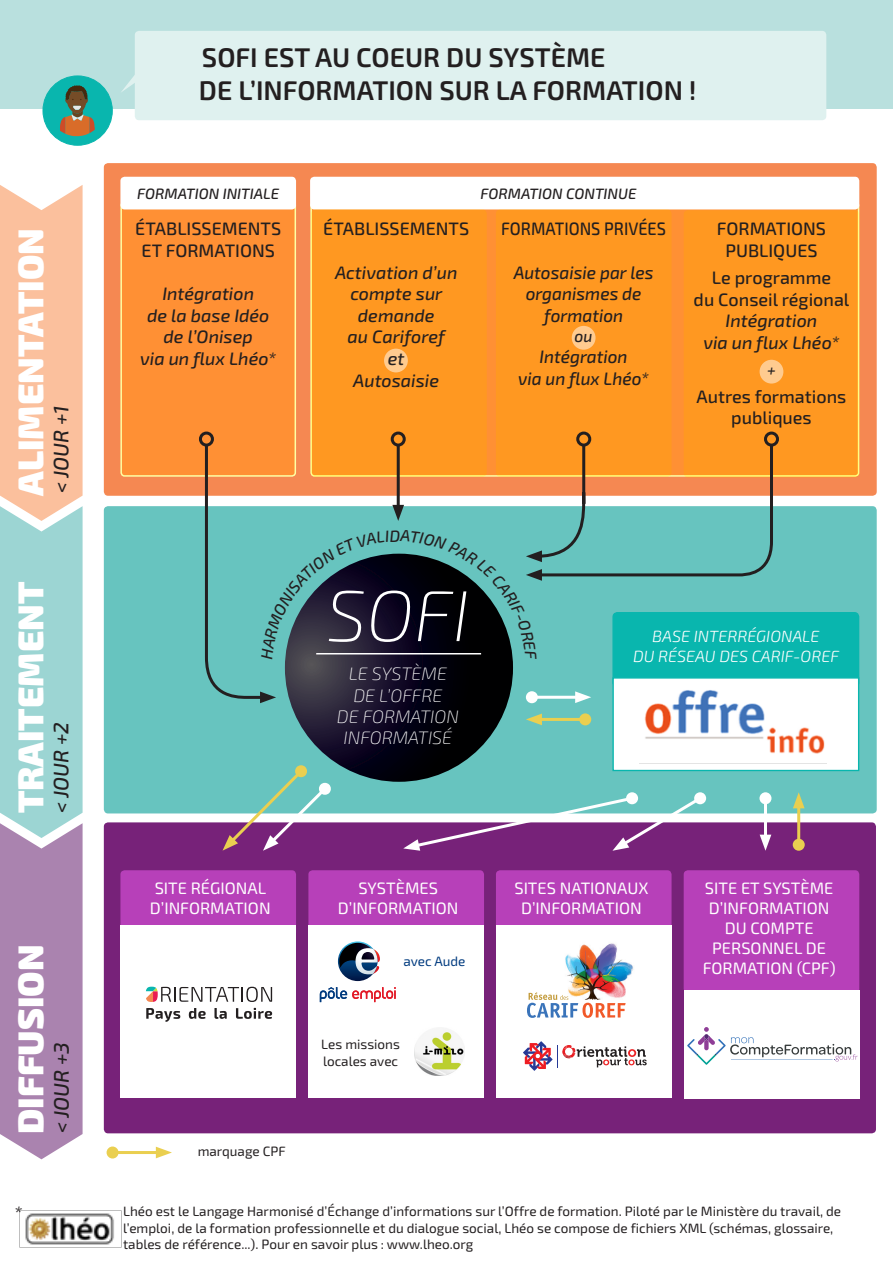
<style>
.page{position:relative;width:893px;height:1263px;background:#fff}
.page>*{position:absolute;margin:0;border:0;box-sizing:border-box;transform-origin:0 0}
.t1{font:italic 200 72px "Exo 2";color:#fff}
.t2{font:900 36px "Exo 2";color:#fff}
.t3{font:600 27px "Exo 2";color:#231f20}
.t4{font:italic 500 21px "Exo 2";color:#231f20}
.t5{font:italic 500 18px/21.6px "Exo 2";color:#231f20;text-align:center}
.t6{font:500 18px/21.6px "Exo 2";color:#231f20;text-align:center}
.t7{font:italic 500 18px/21.6px "Exo 2";color:#231f20;text-align:center;scale:.96 1}
.t8{font:italic 200 18px "Exo 2";color:#fff}
.t9{font:500 18px "Exo 2";color:#231f20;scale:.91 1}
.t10{font:16.5px/19.8px "Exo 2";color:#fff;text-align:center}
.t11{font:italic 500 16.5px "Exo 2";color:#231f20;scale:.96 1}
.t12{font:italic 300 16.2px "Exo 2";color:#fff}
.t13{font:italic 500 15px "Exo 2";color:#231f20}
.t14{font:13.5px/16.2px "Exo 2";color:#231f20}
.t15{font:13.5px "Exo 2";color:#013b7f}
</style>
<div class="page">
<div style="left:0;top:0;width:893px;height:109px;background:#b9e0de"></div>
<div style="left:135px;top:31px;width:691px;height:89px;background:#dff1ef;border-radius:4px"></div>
<img style="left:19px;top:1210px;width:102px;height:37px">
<div style="left:104px;top:822px;width:772px;height:311px;background:#772279;border-radius:4px"></div>
<div style="left:104px;top:163px;width:773px;height:333px;background:#f58852;border-radius:4px"></div>
<div style="left:104px;top:506px;width:773px;height:307px;background:#67c4bf;border-radius:4px"></div>
<div style="left:120px;top:870px;width:176px;height:66px;background:#b740b9;border-radius:4px"></div>
<div style="left:496px;top:870px;width:176px;height:66px;background:#b740b9;border-radius:4px"></div>
<div style="left:613px;top:613px;width:246px;height:74px;background:#09b6ae;border-radius:4px"></div>
<svg style="left:285px;top:554px;width:228px;height:228px;background:#0b0817"></svg>
<div style="left:120px;top:925px;width:176px;height:173px;background:#fff"></div>
<div style="left:496px;top:925px;width:176px;height:173px;background:#fff"></div>
<div style="left:612px;top:677px;width:247px;height:94px;background:#fff;border:1px solid #09b6ae"></div>
<svg style="left:146px;top:1008px;width:34px;height:14px"></svg>
<svg style="left:189px;top:1008px;width:17px;height:11px"></svg>
<svg style="left:214px;top:1008px;width:13px;height:11px"></svg>
<svg style="left:236px;top:1008px;width:36px;height:11px"></svg>
<svg style="left:146px;top:987px;width:126px;height:15px"></svg>
<div style="left:684px;top:870px;width:175px;height:123px;background:#b740b9;border-radius:4px"></div>
<div style="left:684px;top:990px;width:175px;height:108px;background:#fff"></div>
<svg style="left:687px;top:1027px;width:171px;height:38px"></svg>
<img style="left:565px;top:943px;width:69px;height:49px">
<svg style="left:527px;top:992px;width:99px;height:26px"></svg>
<img style="left:644px;top:703px;width:181px;height:51px">
<div style="left:121px;top:202px;width:174px;height:274px;background:#ff9034;border-radius:4px"></div>
<div style="left:120px;top:201px;width:176px;height:276px;border:2px solid #fff;border-radius:4px"></div>
<div style="left:311px;top:202px;width:547px;height:274px;background:#ff9034;border-radius:4px"></div>
<div style="left:310px;top:177px;width:549px;height:32px;background:#fff;border-radius:4px"></div>
<div style="left:311px;top:209px;width:176px;height:268px;background:#ff9821;border-radius:4px"></div>
<div style="left:496px;top:209px;width:176px;height:268px;background:#ff9821;border-radius:4px"></div>
<div style="left:684px;top:210px;width:175px;height:267px;background:#ff9821;border-radius:4px"></div>
<div style="left:199px;top:432px;width:15px;height:15px;border:3px solid #231f20;border-radius:50%"></div>
<div style="left:391px;top:432px;width:15px;height:15px;border:3px solid #231f20;border-radius:50%"></div>
<div style="left:576px;top:432px;width:15px;height:15px;border:3px solid #231f20;border-radius:50%"></div>
<div style="left:764px;top:432px;width:15px;height:15px;border:3px solid #231f20;border-radius:50%"></div>
<hr style="left:536px;top:718px;width:49px;height:3px;background:#eacf50">
<div style="left:579px;top:713px;width:12px;height:12px;background:#eacf50;border-radius:50%"></div>
<svg style="left:526px;top:713px;width:16px;height:12px"></svg>
<hr style="left:113px;top:1151px;width:49px;height:3px;background:#eacf50">
<div style="left:107px;top:1146px;width:12px;height:12px;background:#eacf50;border-radius:50%"></div>
<svg style="left:156px;top:1147px;width:16px;height:11px"></svg>
<hr style="left:764px;top:798px;width:3px;height:42px;background:#fff">
<div style="left:759px;top:792px;width:12px;height:12px;background:#fff;border-radius:50%"></div>
<svg style="left:760px;top:835px;width:11px;height:16px"></svg>
<hr style="left:797px;top:803px;width:3px;height:42px;background:#eacf50">
<div style="left:793px;top:839px;width:12px;height:12px;background:#eacf50;border-radius:50%"></div>
<svg style="left:793px;top:792px;width:12px;height:16px"></svg>
<svg style="left:694px;top:792px;width:12px;height:12px"></svg>
<svg style="left:626px;top:792px;width:12px;height:12px"></svg>
<svg style="left:403px;top:794px;width:301px;height:57px"></svg>
<svg style="left:0;top:185px;width:83px;height:974px;background:#c3b6b8"></svg>
<div style="left:43px;top:76px;width:69px;height:69px;background:#09b6ae;border-radius:50%"></div>
<div style="left:43px;top:75px;width:70px;height:71px;border:1px solid #09b6ae;border-radius:50%"></div>
<svg style="left:60px;top:85px;width:35px;height:51px"></svg>
<svg style="left:121px;top:75px;width:14px;height:17px"></svg>
<div style="left:120px;top:177px;width:176px;height:32px;background:#fff;border-radius:4px"></div>
<svg style="left:523px;top:1041px;width:124px;height:30px"></svg>
<div style="left:308px;top:870px;width:176px;height:66px;background:#b740b9;border-radius:4px"></div>
<div style="left:308px;top:925px;width:176px;height:173px;background:#fff"></div>
<svg style="left:338px;top:941px;width:40px;height:40px"></svg>
<svg style="left:339px;top:943px;width:41px;height:31px"></svg>
<svg style="left:320px;top:987px;width:76px;height:15px"></svg>
<img style="left:415px;top:1030px;width:49px;height:45px">
<div style="left:572px;top:326px;width:23px;height:24px;background:#ffcb8f;border-radius:50%"></div>
<div style="left:384px;top:349px;width:24px;height:23px;background:#ffcb8f;border-radius:50%"></div>
<div style="left:760px;top:360px;width:23px;height:24px;background:#ffcb8f;border-radius:50%"></div>
<svg style="left:223px;top:765px;width:108px;height:86px"></svg>
<svg style="left:203px;top:442px;width:571px;height:261px"></svg>
<p class="t2" style="left:9px;top:496px;width:269px;rotate:-90deg">ALIMENTATION</p>
<p class="t4" style="left:49px;top:493px;width:89px;rotate:-90deg">&lt; JOUR +1</p>
<p class="t2" style="left:9px;top:813px;width:233px;rotate:-90deg">TRAITEMENT</p>
<p class="t4" style="left:49px;top:813px;width:93px;rotate:-90deg">&lt; JOUR +2</p>
<p class="t2" style="left:9px;top:1134px;width:191px;rotate:-90deg">DIFFUSION</p>
<p class="t4" style="left:49px;top:1133px;width:93px;rotate:-90deg">&lt; JOUR +3</p>
<p class="t5" style="left:14px;top:1203px;width:10px">*</p>
<p class="t3" style="left:202px;top:42px;width:405px">SOFI EST AU COEUR DU SYSTÈME</p>
<p class="t3" style="left:199px;top:74px;width:499px">DE L’INFORMATION SUR LA FORMATION !</p>
<p class="t13" style="left:137px;top:185px;width:144px">FORMATION INITIALE</p>
<p class="t6" style="left:135px;top:219px;width:147px">ÉTABLISSEMENTS</p>
<p class="t6" style="left:142px;top:240px;width:135px">ET FORMATIONS</p>
<p class="t5" style="left:162px;top:283px;width:93px">Intégration</p>
<p class="t5" style="left:147px;top:305px;width:124px">de la base Idéo</p>
<p class="t5" style="left:164px;top:327px;width:91px">de l’Onisep</p>
<p class="t5" style="left:140px;top:348px;width:138px">via un flux Lhéo*</p>
<p class="t6" style="left:323px;top:219px;width:147px">ÉTABLISSEMENTS</p>
<p class="t5" style="left:335px;top:262px;width:124px">Activation d’un compte sur demande</p>
<p class="t5" style="left:348px;top:327px;width:99px">au Cariforef</p>
<p class="t5" style="left:388px;top:348px;width:18px">et</p>
<p class="t5" style="left:353px;top:370px;width:87px">Autosaisie</p>
<p class="t13" style="left:480px;top:185px;width:158px">FORMATION CONTINUE</p>
<p class="t9" style="left:501px;top:219px;width:183px">FORMATIONS PRIVÉES</p>
<p class="t7" style="left:514px;top:262px;width:147px">Autosaisie par les organismes de formation</p>
<p class="t11" style="left:575px;top:326px;width:20px">ou</p>
<p class="t7" style="left:540px;top:346px;width:93px">Intégration</p>
<p class="t7" style="left:518px;top:368px;width:138px">via un flux Lhéo*</p>
<p class="t6" style="left:717px;top:219px;width:111px">FORMATIONS<br>PUBLIQUES</p>
<p class="t6" style="left:694px;top:267px;width:157px">Le programme<br>du Conseil régional</p>
<p class="t5" style="left:703px;top:310px;width:138px">Intégration<br>via un flux Lhéo*</p>
<p class="t11" style="left:767px;top:360px;width:11px">+</p>
<p class="t6" style="left:697px;top:386px;width:151px">Autres formations publiques</p>
<p class="t1" style="left:326px;top:574px;width:145px">SOFI</p>
<p class="t8" style="left:349px;top:663px;width:100px">LE SYSTÈME</p>
<p class="t8" style="left:353px;top:685px;width:90px">DE L’OFFRE</p>
<p class="t8" style="left:337px;top:706px;width:124px">DE FORMATION</p>
<p class="t8" style="left:344px;top:727px;width:110px">INFORMATISÉ</p>
<p class="t12" style="left:652px;top:627px;width:169px">BASE INTERRÉGIONALE</p>
<p class="t12" style="left:633px;top:647px;width:207px">DU RÉSEAU DES CARIF-OREF</p>
<p class="t10" style="left:155px;top:879px;width:113px">SITE RÉGIONAL</p>
<p class="t10" style="left:150px;top:899px;width:122px">D’INFORMATION</p>
<p class="t14" style="left:198px;top:1143px;width:89px">marquage CPF</p>
<p class="t10" style="left:338px;top:879px;width:122px">SYSTÈMES<br>D’INFORMATION</p>
<p class="t15" style="left:403px;top:953px;width:64px">avec Aude</p>
<p class="t14" style="left:321px;top:1037px;width:80px">Les missions</p>
<p class="t14" style="left:323px;top:1053px;width:77px">locales avec</p>
<p class="t10" style="left:514px;top:879px;width:136px">SITES NATIONAUX<br>D’INFORMATION</p>
<p class="t10" style="left:705px;top:879px;width:130px;text-align:left">SITE ET SYSTÈME<br>D’INFORMATION</p>
<p class="t10" style="left:703px;top:919px;width:135px">DU COMPTE<br>PERSONNEL DE<br>FORMATION (CPF)</p>
<p class="t14" style="left:123px;top:1204px;width:719px">Lhéo est le Langage Harmonisé d’Échange d’informations sur l’Offre de formation. Piloté par le Ministère du travail, de l’emploi, de la formation professionnelle et du dialogue social, Lhéo se compose de fichiers XML (schémas, glossaire, tables de référence...). Pour en savoir plus : www.lheo.org</p>
</div>
